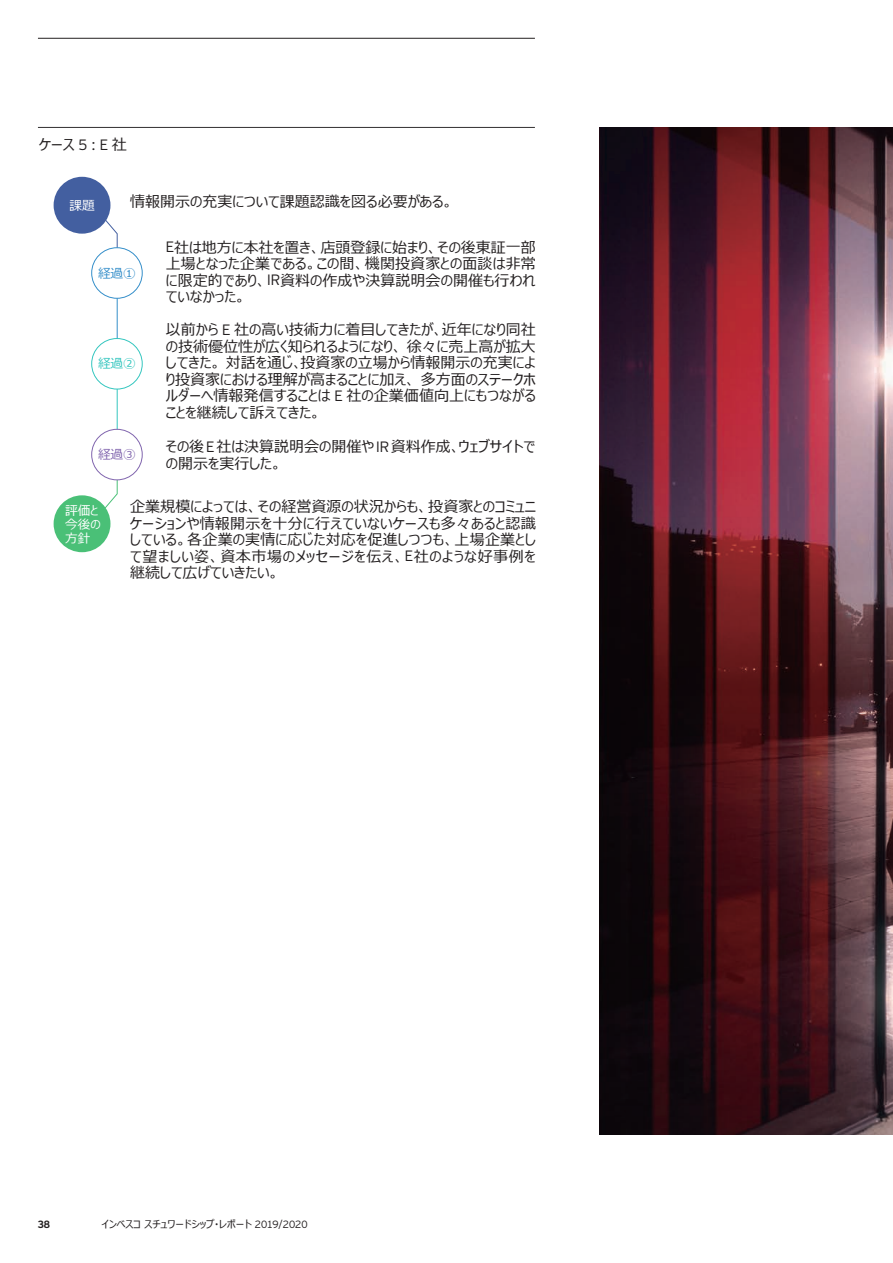
<style>
.page{position:relative;width:893px;height:1263px;background:#fff}
.page>*{position:absolute;margin:0;border:0;box-sizing:border-box;transform-origin:0 0}
.t1{font:15px/16.5px "Meiryo UI";color:#231f20;text-align:justify}
.t2{font:12.6px/13.5px "Meiryo UI";color:#fff}
.t3{font:12.6px "Meiryo UI";color:#603e99}
.t4{font:12.6px "Meiryo UI";color:#00b8af}
.t5{font:12.6px "Meiryo UI";color:#0072bc}
.t6{font:10.5px "Meiryo UI";color:#231f20}
.t7{font:700 10.5px "Invesco Interstate";color:#231f20}
.s1{font-family:"Invesco Interstate";font-weight:300}
</style>
<div class="page">
<hr style="left:38px;top:38px;width:497px;height:1px;background:#231f20">
<hr style="left:38px;top:127px;width:497px;height:1px;background:#312f30">
<svg style="left:93px;top:479px;width:25px;height:46px"></svg>
<svg style="left:91px;top:203px;width:27px;height:45px"></svg>
<hr style="left:117px;top:389px;width:1px;height:40px;background:#00b8af">
<hr style="left:117px;top:298px;width:1px;height:40px;background:#0072bc">
<div style="left:91px;top:429px;width:52px;height:51px;border:1px solid #603e99;border-radius:50%"></div>
<div style="left:91px;top:338px;width:52px;height:51px;border:1px solid #00b8af;border-radius:50%"></div>
<div style="left:91px;top:247px;width:52px;height:52px;border:1px solid #0072bc;border-radius:50%"></div>
<div style="left:54px;top:177px;width:56px;height:57px;background:#435fa0;border-radius:50%"></div>
<div style="left:54px;top:495px;width:56px;height:57px;background:#4ac077;border-radius:50%"></div>
<img style="left:600px;top:128px;width:293px;height:1006px">
<p class="t1" style="left:39px;top:137px;width:89px">ケース <span class="s1">5 : E</span> 社</p>
<p class="t1" style="left:130px;top:194px;width:325px">情報開示の充実について課題認識を図る必要がある。</p>
<p class="t1" style="left:166px;top:240px;width:371px"><span class="s1">E</span>社は地方に本社を置き、店頭登録に始まり、その後東証一部上場となった企業である。この間、機関投資家との面談は非常に限定的であり、<span class="s1">IR</span>資料の作成や決算説明会の開催も行われていなかった。</p>
<p class="t1" style="left:166px;top:322px;width:371px">以前から <span class="s1">E</span> 社の高い技術力に着目してきたが、近年になり同社の技術優位性が広く知られるようになり、徐々に売上高が拡大してきた。対話を通じ、投資家の立場から情報開示の充実により投資家における理解が高まることに加え、多方面のステークホルダーへ情報発信することは <span class="s1">E</span> 社の企業価値向上にもつながることを継続して訴えてきた。</p>
<p class="t1" style="left:166px;top:439px;width:371px">その後<span class="s1">E</span>社は決算説明会の開催や<span class="s1">IR</span>資料作成、ウェブサイトでの開示を実行した。</p>
<p class="t1" style="left:130px;top:499px;width:407px">企業規模によっては、その経営資源の状況からも、投資家とのコミュニケーションや情報開示を十分に行えていないケースも多々あると認識している。各企業の実情に応じた対応を促進しつつも、上場企業として望ましい姿、資本市場のメッセージを伝え、<span class="s1">E</span>社のような好事例を継続して広げていきたい。</p>
<p class="t2" style="left:69px;top:199px;width:27px">課題</p>
<p class="t5" style="left:98px;top:264px;width:39px">経過①</p>
<p class="t4" style="left:98px;top:355px;width:39px">経過②</p>
<p class="t3" style="left:98px;top:446px;width:39px">経過③</p>
<p class="t2" style="left:65px;top:505px;width:37px">評価と今後の方針</p>
<p class="t7" style="left:38px;top:1218px;width:14px">38</p>
<p class="t6" style="left:102px;top:1217px;width:208px">インベスコ スチュワードシップ・レポート <span class="s1">2019/2020</span></p>
</div>
